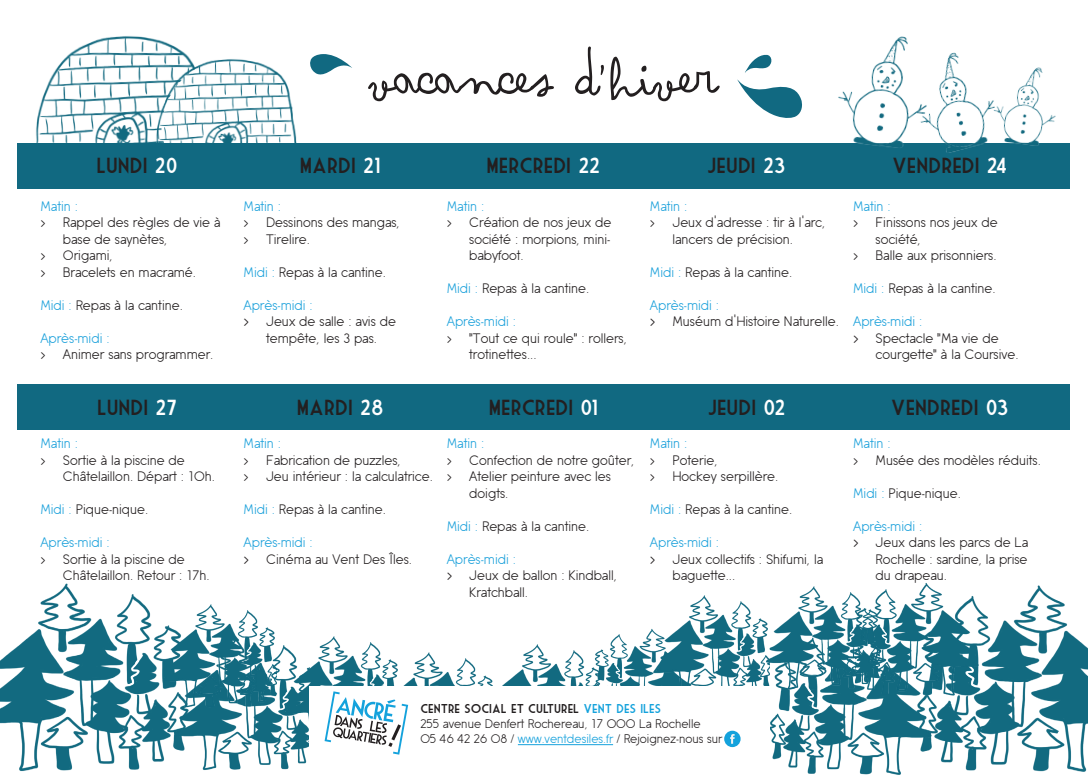
<style>
.page{position:relative;width:1088px;height:780px;background:#fff}
.page>*{position:absolute;margin:0;border:0;box-sizing:border-box;transform-origin:0 0}
.t1{font:87.5px "Arsenale White";color:#231f20}
.t2{font:21.25px "Market Deco";color:#231f20}
.t3{font:13.75px/16.5px "Mobile Sans";color:#231f20}
.t4{font:13.75px "Mobile Sans";color:#1ca1db}
.t5{font:12.5px/15px "Mobile Sans";color:#231f20}
.t6{font:12.5px "Market Deco";color:#231f20}
.s1{color:#fff}
.s2{color:#1ca1db}
.s3{font-size:15px}
.s4{color:#14a2dc}
.s5{color:#15a1dc}
</style>
<div class="page">
<img style="left:0;top:583px;width:167px;height:188px">
<img style="left:167px;top:650px;width:142px;height:120px">
<div style="left:18px;top:384px;width:1052px;height:46px;background:#116981"></div>
<svg style="left:310px;top:54px;width:42px;height:21px"></svg>
<svg style="left:745px;top:54px;width:27px;height:19px"></svg>
<svg style="left:737px;top:79px;width:65px;height:39px"></svg>
<img style="left:502px;top:644px;width:92px;height:42px">
<img style="left:282px;top:636px;width:95px;height:110px">
<img style="left:594px;top:629px;width:58px;height:57px">
<img style="left:159px;top:599px;width:117px;height:115px">
<img style="left:652px;top:595px;width:110px;height:91px">
<img style="left:941px;top:585px;width:147px;height:187px">
<img style="left:770px;top:696px;width:171px;height:79px">
<img style="left:855px;top:583px;width:128px;height:120px">
<img style="left:762px;top:583px;width:117px;height:113px">
<img style="left:377px;top:648px;width:116px;height:38px">
<img style="left:26px;top:36px;width:148px;height:108px">
<img style="left:148px;top:46px;width:160px;height:98px">
<div style="left:309px;top:686px;width:460px;height:78px;background:#fff"></div>
<div style="left:18px;top:144px;width:1052px;height:45px;background:#116981"></div>
<img style="left:824px;top:36px;width:83px;height:112px">
<img style="left:899px;top:39px;width:84px;height:114px">
<img style="left:983px;top:67px;width:87px;height:79px">
<div style="left:724px;top:730px;width:16px;height:17px;background:#14a2dc;border-radius:50%"></div>
<svg style="left:730px;top:734px;width:5px;height:9px"></svg>
<svg style="left:325px;top:691px;width:83px;height:63px"></svg>
<hr style="left:518px;top:744px;width:95px;height:1px;background:#15a1dc">
<h1 class="t1" style="left:370px;top:13px;width:350px">vacances d’hiver</h1>
<h2 class="t2" style="left:96px;top:153px;width:83px">LUNDI <span class="s1">20</span></h2>
<h2 class="t2" style="left:300px;top:153px;width:82px">MARDI <span class="s1">21</span></h2>
<h2 class="t2" style="left:486px;top:153px;width:115px">MERCREDI <span class="s1">22</span></h2>
<h2 class="t2" style="left:707px;top:153px;width:80px">JEUDI <span class="s1">23</span></h2>
<h2 class="t2" style="left:892px;top:153px;width:117px">VENDREDI <span class="s1">24</span></h2>
<p class="t4" style="left:40px;top:199px;width:39px">Matin :</p>
<p class="t3" style="left:40px;top:214px;width:7px">›</p>
<p class="t3" style="left:63px;top:214px;width:159px">Rappel des règles de vie à base de saynètes,</p>
<p class="t3" style="left:40px;top:247px;width:7px">›</p>
<p class="t3" style="left:63px;top:247px;width:51px">Origami,</p>
<p class="t3" style="left:40px;top:264px;width:7px">›</p>
<p class="t3" style="left:63px;top:264px;width:135px">Bracelets en macramé.</p>
<p class="t3" style="left:40px;top:297px;width:144px"><span class="s2">Midi :</span> Repas à la cantine.</p>
<p class="t4" style="left:40px;top:331px;width:71px">Après-midi :</p>
<p class="t3" style="left:40px;top:346px;width:7px">›</p>
<p class="t3" style="left:63px;top:346px;width:152px">Animer sans programmer.</p>
<p class="t4" style="left:244px;top:199px;width:39px">Matin :</p>
<p class="t3" style="left:244px;top:214px;width:7px">›</p>
<p class="t3" style="left:266px;top:214px;width:135px">Dessinons des mangas,</p>
<p class="t3" style="left:244px;top:231px;width:7px">›</p>
<p class="t3" style="left:266px;top:231px;width:46px">Tirelire.</p>
<p class="t3" style="left:244px;top:264px;width:144px"><span class="s2">Midi :</span> Repas à la cantine.</p>
<p class="t4" style="left:244px;top:298px;width:71px">Après-midi :</p>
<p class="t3" style="left:244px;top:313px;width:154px"><span class="s3">›</span> Jeux de salle : avis de</p>
<p class="t3" style="left:266px;top:330px;width:112px">tempête, les 3 pas.</p>
<p class="t4" style="left:447px;top:199px;width:39px">Matin :</p>
<p class="t3" style="left:447px;top:214px;width:7px">›</p>
<p class="t3" style="left:469px;top:214px;width:144px;text-align:justify">Création de nos jeux de société : morpions, mini&shy;babyfoot.</p>
<p class="t3" style="left:447px;top:280px;width:144px"><span class="s2">Midi :</span> Repas à la cantine.</p>
<p class="t4" style="left:447px;top:314px;width:71px">Après-midi :</p>
<p class="t3" style="left:447px;top:330px;width:7px">›</p>
<p class="t3" style="left:469px;top:330px;width:159px">"Tout ce qui roule" : rollers, trotinettes...</p>
<p class="t4" style="left:650px;top:199px;width:39px">Matin :</p>
<p class="t3" style="left:650px;top:214px;width:7px">›</p>
<p class="t3" style="left:672px;top:214px;width:154px">Jeux d’adresse : tir à l’arc, lancers de précision.</p>
<p class="t3" style="left:650px;top:264px;width:144px"><span class="s2">Midi :</span> Repas à la cantine.</p>
<p class="t3" style="left:650px;top:297px;width:191px"><span class="s2">Après-midi :<br></span><span class="s3">›</span> Muséum d’Histoire Naturelle.</p>
<p class="t4" style="left:853px;top:199px;width:39px">Matin :</p>
<p class="t3" style="left:853px;top:214px;width:7px">›</p>
<p class="t3" style="left:875px;top:214px;width:124px">Finissons nos jeux de société,</p>
<p class="t3" style="left:853px;top:247px;width:7px">›</p>
<p class="t3" style="left:875px;top:247px;width:122px">Balle aux prisonniers.</p>
<p class="t3" style="left:853px;top:280px;width:144px"><span class="s2">Midi :</span> Repas à la cantine.</p>
<p class="t4" style="left:853px;top:314px;width:71px">Après-midi :</p>
<p class="t3" style="left:853px;top:330px;width:147px"><span class="s3">›</span> Spectacle "Ma vie de</p>
<p class="t3" style="left:875px;top:346px;width:144px">courgette" à la Coursive.</p>
<h2 class="t2" style="left:97px;top:395px;width:81px">LUNDI <span class="s1">27</span></h2>
<h2 class="t2" style="left:297px;top:395px;width:88px">MARDI <span class="s1">28</span></h2>
<h2 class="t2" style="left:489px;top:395px;width:111px">MERCREDI <span class="s1">01</span></h2>
<h2 class="t2" style="left:708px;top:395px;width:79px">JEUDI <span class="s1">02</span></h2>
<h2 class="t2" style="left:891px;top:395px;width:119px">VENDREDI <span class="s1">03</span></h2>
<p class="t4" style="left:40px;top:436px;width:39px">Matin :</p>
<p class="t3" style="left:40px;top:451px;width:7px">›</p>
<p class="t3" style="left:63px;top:451px;width:154px">Sortie à la piscine de<br>Châtelaillon. Départ : 10h.</p>
<p class="t3" style="left:40px;top:501px;width:109px"><span class="s2">Midi :</span> Pique-nique.</p>
<p class="t4" style="left:40px;top:535px;width:71px">Après-midi :</p>
<p class="t3" style="left:40px;top:550px;width:7px">›</p>
<p class="t3" style="left:63px;top:550px;width:148px">Sortie à la piscine de<br>Châtelaillon. Retour : 17h.</p>
<p class="t4" style="left:244px;top:436px;width:39px">Matin :</p>
<p class="t3" style="left:244px;top:451px;width:7px">›</p>
<p class="t3" style="left:266px;top:451px;width:136px">Fabrication de puzzles,</p>
<p class="t3" style="left:244px;top:468px;width:7px">›</p>
<p class="t3" style="left:266px;top:468px;width:168px">Jeu intérieur : la calculatrice.</p>
<p class="t3" style="left:244px;top:501px;width:144px"><span class="s2">Midi :</span> Repas à la cantine.</p>
<p class="t3" style="left:244px;top:534px;width:170px"><span class="s2">Après-midi :<br></span><span class="s3">›</span> Cinéma au Vent Des Îles.</p>
<p class="t4" style="left:447px;top:436px;width:39px">Matin :</p>
<p class="t3" style="left:447px;top:451px;width:7px">›</p>
<p class="t3" style="left:469px;top:451px;width:167px">Confection de notre goûter,</p>
<p class="t3" style="left:447px;top:468px;width:7px">›</p>
<p class="t3" style="left:469px;top:468px;width:143px">Atelier peinture avec les doigts.</p>
<p class="t3" style="left:447px;top:517px;width:144px"><span class="s2">Midi :</span> Repas à la cantine.</p>
<p class="t4" style="left:447px;top:551px;width:71px">Après-midi :</p>
<p class="t3" style="left:447px;top:567px;width:172px"><span class="s3">›</span> Jeux de ballon : Kindball,</p>
<p class="t3" style="left:469px;top:583px;width:60px">Kratchball.</p>
<p class="t4" style="left:650px;top:436px;width:39px">Matin :</p>
<p class="t3" style="left:650px;top:451px;width:7px">›</p>
<p class="t3" style="left:672px;top:451px;width:47px">Poterie,</p>
<p class="t3" style="left:650px;top:468px;width:7px">›</p>
<p class="t3" style="left:672px;top:468px;width:107px">Hockey serpillère.</p>
<p class="t3" style="left:650px;top:501px;width:144px"><span class="s2">Midi :</span> Repas à la cantine.</p>
<p class="t4" style="left:650px;top:535px;width:71px">Après-midi :</p>
<p class="t3" style="left:650px;top:550px;width:175px"><span class="s3">›</span> Jeux collectifs : Shifumi, la</p>
<p class="t3" style="left:672px;top:567px;width:64px">baguette...</p>
<p class="t4" style="left:853px;top:436px;width:39px">Matin :</p>
<p class="t3" style="left:853px;top:451px;width:7px">›</p>
<p class="t3" style="left:875px;top:451px;width:167px">Musée des modèles réduits.</p>
<p class="t3" style="left:853px;top:484px;width:109px"><span class="s2">Midi :</span> Pique-nique.</p>
<p class="t4" style="left:853px;top:518px;width:71px">Après-midi :</p>
<p class="t3" style="left:853px;top:534px;width:177px"><span class="s3">›</span> Jeux dans les parcs de La</p>
<p class="t3" style="left:875px;top:550px;width:153px">Rochelle : sardine, la prise</p>
<p class="t3" style="left:875px;top:567px;width:73px">du drapeau.</p>
<p class="t6" style="left:420px;top:702px;width:242px">CENTRE SOCIAL ET CULTUREL <span class="s4">VENT DES ILES</span></p>
<p class="t5" style="left:420px;top:716px;width:303px">255 avenue Denfert Rochereau, 17 000 La Rochelle<br>05 46 42 26 08 / <span class="s5">www.ventdesiles.fr</span> / Rejoignez-nous sur</p>
</div>
